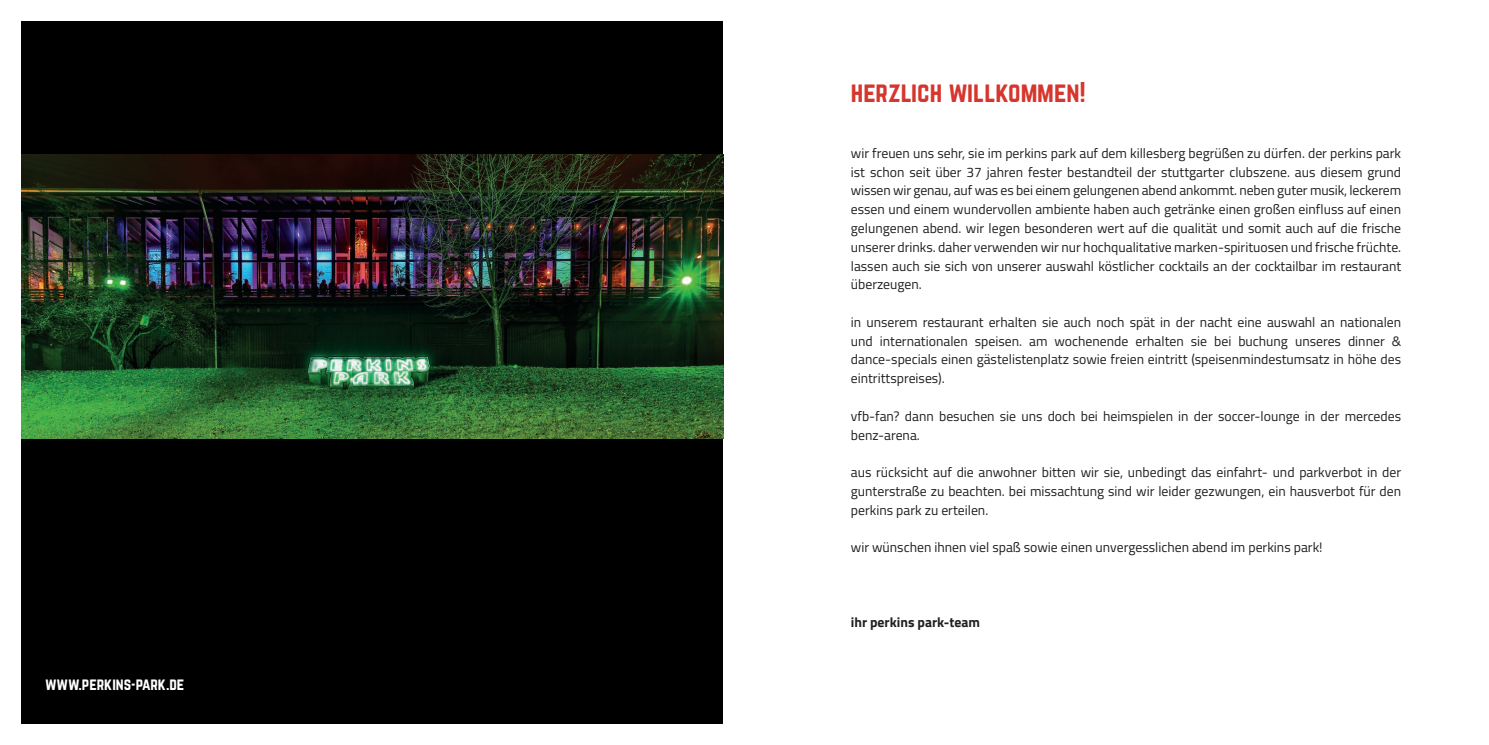
<style>
.page{position:relative;width:1489px;height:745px;background:#fff}
.page>*{position:absolute;margin:0;border:0;box-sizing:border-box;transform-origin:0 0}
.t1{font:25px "Norwester";color:#d5362d}
.t2{font:15px "Norwester";color:#fff}
.t3{font:13.75px/18.8px "Titillium";color:#231f20;text-align:justify}
.t4{font:700 13.75px "Titillium";color:#231f20}
</style>
<div class="page">
<div style="left:21px;top:21px;width:702px;height:702px;background:#000001"></div>
<img style="left:21px;top:154px;width:702px;height:284px">
<p class="t2" style="left:45px;top:677px;width:141px">WWW.PERKINS-PARK.DE</p>
<h1 class="t1" style="left:850px;top:80px;width:236px">HERZLICH WILLKOMMEN!</h1>
<p class="t3" style="left:850px;top:143px;width:552px">wir freuen uns sehr, sie im perkins park auf dem killesberg begrüßen zu dürfen. der perkins park ist schon seit über 37 jahren fester bestandteil der stuttgarter clubszene. aus diesem grund wissen wir genau, auf was es bei einem gelungenen abend ankommt. neben guter musik, leckerem essen und einem wundervollen ambiente haben auch getränke einen großen einfluss auf einen gelungenen abend. wir legen besonderen wert auf die qualität und somit auch auf die frische unserer drinks. daher verwenden wir nur hochqualitative marken-spirituosen und frische früchte. lassen auch sie sich von unserer auswahl köstlicher cocktails an der cocktailbar im restaurant überzeugen.</p>
<p class="t3" style="left:850px;top:312px;width:552px">in unserem restaurant erhalten sie auch noch spät in der nacht eine auswahl an nationalen und internationalen speisen. am wochenende erhalten sie bei buchung unseres dinner &amp; dance-specials einen gästelistenplatz sowie freien eintritt (speisenmindestumsatz in höhe des eintrittspreises).</p>
<p class="t3" style="left:850px;top:405px;width:552px">vfb-fan? dann besuchen sie uns doch bei heimspielen in der soccer-lounge in der mercedes benz-arena.</p>
<p class="t3" style="left:850px;top:462px;width:552px">aus rücksicht auf die anwohner bitten wir sie, unbedingt das einfahrt- und parkverbot in der gunterstraße zu beachten. bei missachtung sind wir leider gezwungen, ein hausverbot für den perkins park zu erteilen.</p>
<p class="t3" style="left:850px;top:537px;width:473px">wir wünschen ihnen viel spaß sowie einen unvergesslichen abend im perkins park!</p>
<p class="t4" style="left:850px;top:611px;width:131px">ihr perkins park-team</p>
</div>
